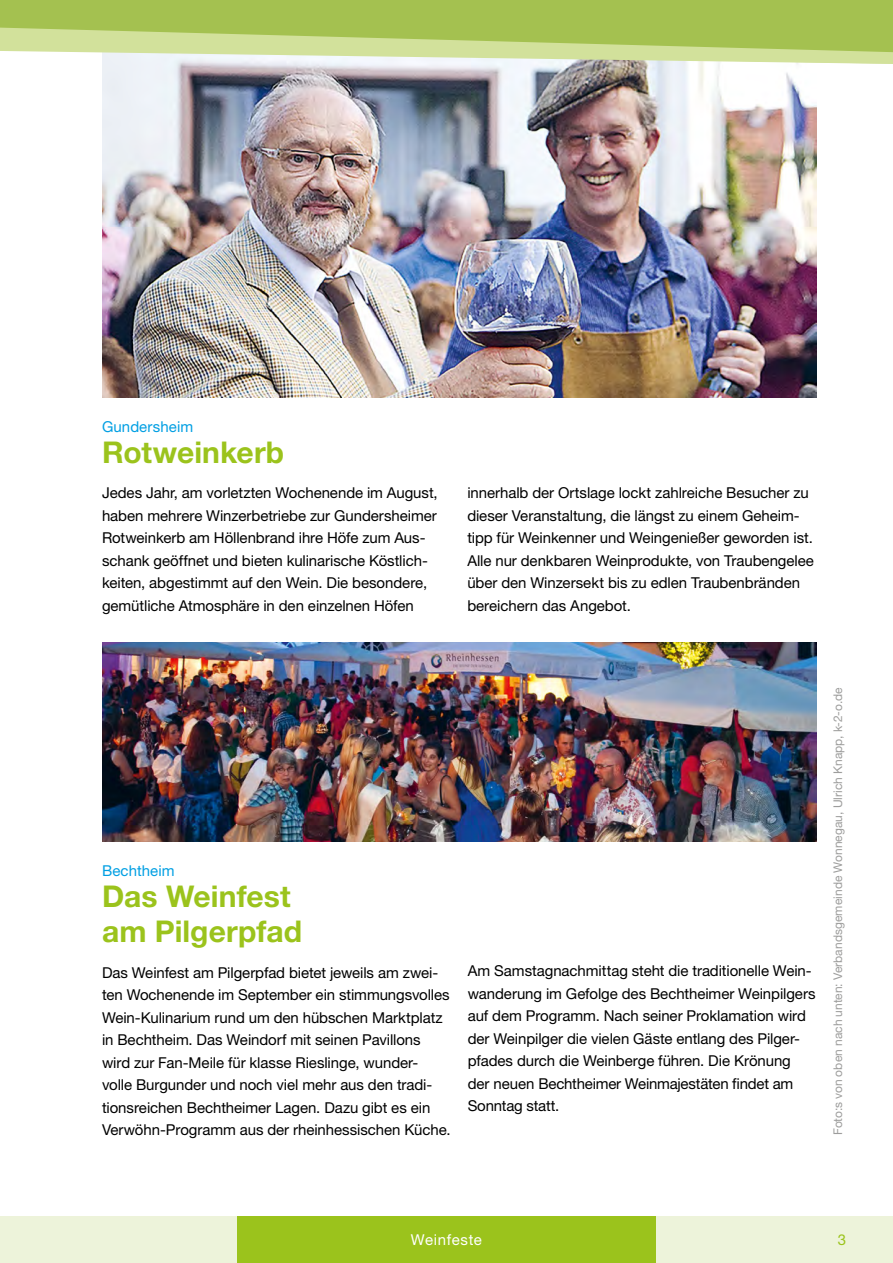
<style>
.page{position:relative;width:893px;height:1263px;background:#fff}
.page>*{position:absolute;margin:0;border:0;box-sizing:border-box;transform-origin:0 0}
.t1{font:700 30px/35.2px "Helvetica Neue LT Pro";letter-spacing:.005em;color:#9bc31c}
.t2{font:15px/22.5px "Helvetica Neue LT Pro";letter-spacing:-.005em;color:#000}
.t3{font:15px "Helvetica Neue LT Pro";letter-spacing:.005em;color:#009fe3}
.t4{font:15px "Helvetica Neue LT Pro";letter-spacing:.04em;color:#fff}
.t5{font:15px "Helvetica Neue LT Pro";color:#9bc31c}
.t6{font:12px "Helvetica Neue LT Pro";letter-spacing:.005em;color:#9d9d9c}
</style>
<div class="page">
<div style="left:0;top:1216px;width:893px;height:47px;background:#edf3da"></div>
<div style="left:237px;top:1216px;width:419px;height:47px;background:#9bc31c"></div>
<img style="left:102px;top:642px;width:714px;height:200px">
<img style="left:102px;top:64px;width:714px;height:334px">
<svg style="left:102px;top:54px;width:791px;height:10px"></svg>
<svg style="left:0;top:0;width:893px;height:54px;background:#b0c964"></svg>
<p class="t3" style="left:102px;top:417px;width:93px">Gundersheim</p>
<h1 class="t1" style="left:102px;top:434px;width:184px">Rotweinkerb</h1>
<p class="t2" style="left:102px;top:481px;width:337px">Jedes Jahr, am vorletzten Wochenende im August, haben mehrere Winzerbetriebe zur Gundersheimer Rotweinkerb am Höllenbrand ihre Höfe zum Aus&shy;schank geöffnet und bieten kulinarische Köstlich&shy;keiten, abgestimmt auf den Wein. Die besondere, gemütliche Atmosphäre in den einzelnen Höfen</p>
<p class="t2" style="left:467px;top:481px;width:348px">innerhalb der Ortslage lockt zahlreiche Besucher zu dieser Veranstaltung, die längst zu einem Geheim&shy;tipp für Weinkenner und Weingenießer geworden ist.<br>Alle nur denkbaren Weinprodukte, von Traubengelee über den Winzersekt bis zu edlen Traubenbränden bereichern das Angebot.</p>
<p class="t3" style="left:102px;top:861px;width:74px">Bechtheim</p>
<h1 class="t1" style="left:102px;top:878px;width:202px">Das Weinfest am Pilgerpfad</h1>
<p class="t2" style="left:102px;top:961px;width:350px">Das Weinfest am Pilgerpfad bietet jeweils am zwei&shy;ten Wochenende im September ein stimmungsvolles Wein-Kulinarium rund um den hübschen Marktplatz in Bechtheim. Das Weindorf mit seinen Pavillons wird zur Fan-Meile für klasse Rieslinge, wunder&shy;volle Burgunder und noch viel mehr aus den tradi&shy;tionsreichen Bechtheimer Lagen. Dazu gibt es ein Verwöhn-Programm aus der rheinhessischen Küche.</p>
<p class="t2" style="left:468px;top:959px;width:349px">Am Samstagnachmittag steht die traditionelle Wein&shy;wanderung im Gefolge des Bechtheimer Weinpilgers auf dem Programm. Nach seiner Proklamation wird der Weinpilger die vielen Gäste entlang des Pilger&shy;pfades durch die Weinberge führen. Die Krönung der neuen Bechtheimer Weinmajestäten findet am Sonntag statt.</p>
<p class="t6" style="left:830px;top:1135px;width:449px;rotate:-90deg">Foto:s von oben nach unten: Verbandsgemeinde Wonnegau, Ulrich Knapp, k-2-o.de</p>
<p class="t4" style="left:411px;top:1230px;width:73px">Weinfeste</p>
<p class="t5" style="left:838px;top:1230px;width:10px">3</p>
</div>
